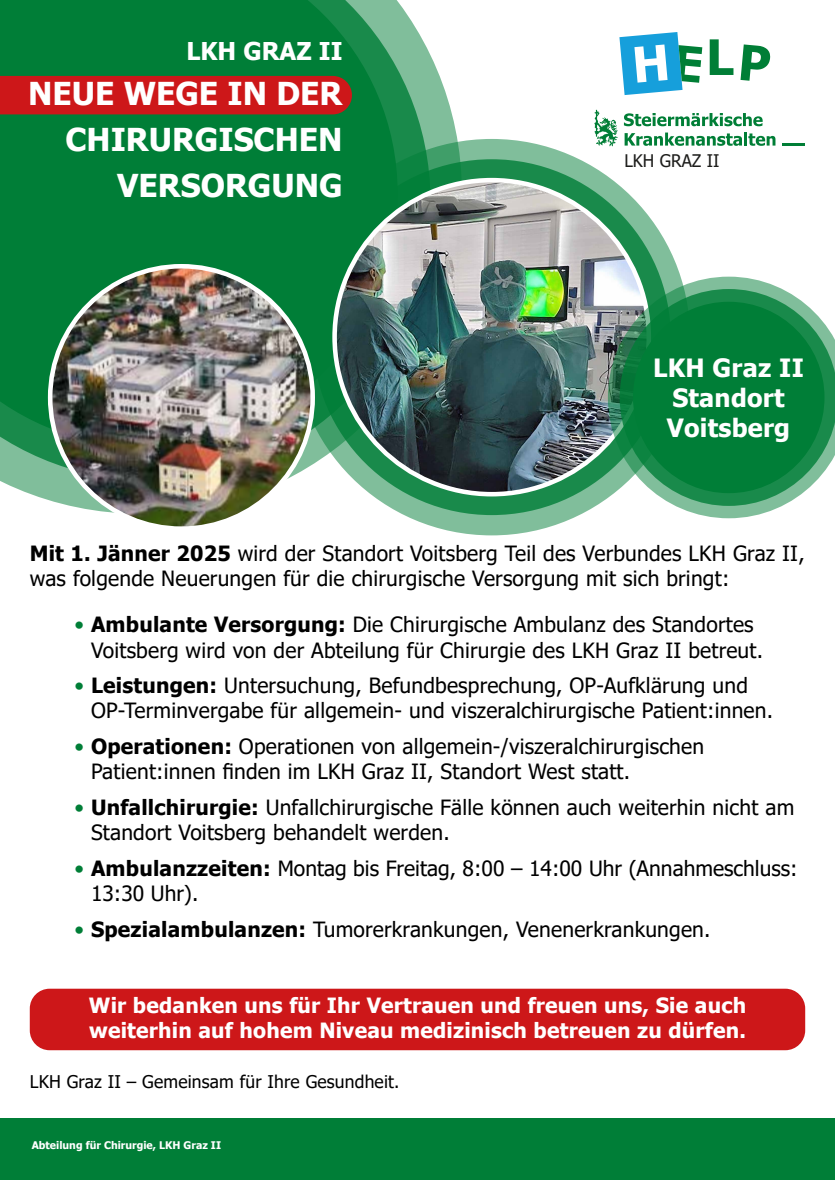
<style>
.page{position:relative;width:835px;height:1180px;background:#fff}
.page>*{position:absolute;margin:0;border:0;box-sizing:border-box;transform-origin:0 0}
.t1{font:700 31.5px/45.8px "Tahoma";color:#fff;text-align:right}
.t2{font:700 25.16px/30.2px "Tahoma";letter-spacing:.01em;color:#fff;text-align:center}
.t3{font:700 24.5px "Tahoma";color:#fff}
.t4{font:21px/25.2px "Tahoma";letter-spacing:.01em;color:#000}
.t5{font:700 21px/25.2px "Tahoma";letter-spacing:.01em;color:#fff}
.t6{font:17.5px "Tahoma";letter-spacing:.01em;color:#000}
.t7{font:17.36px "Tahoma";color:#1d1d1b}
.t8{font:700 10.5px "Tahoma";color:#fff}
.s1{font-weight:700}
.s2{color:#007e37}
</style>
<div class="page">
<div style="left:30px;top:988px;width:775px;height:62px;background:#cd1719;border-radius:20px"></div>
<svg style="left:709px;top:39px;width:24px;height:36px"></svg>
<svg style="left:740px;top:44px;width:30px;height:37px"></svg>
<svg style="left:619px;top:32px;width:83px;height:63px"></svg>
<svg style="left:594px;top:110px;width:23px;height:36px"></svg>
<svg style="left:623px;top:113px;width:139px;height:13px"></svg>
<svg style="left:624px;top:133px;width:151px;height:13px"></svg>
<hr style="left:782px;top:143px;width:23px;height:3px;background:#007e36">
<svg style="left:0;top:54px;width:460px;height:460px"></svg>
<svg style="left:0;top:0;width:430px;height:480px;fill:#80be9b"></svg>
<svg style="left:0;top:0;width:397px;height:446px;background:#05803b"></svg>
<div style="left:0;top:76px;width:352px;height:38px;background:#cd1719"></div>
<div style="left:0;top:1118px;width:834px;height:62px;background:#007e37"></div>
<svg style="left:293px;top:139px;width:397px;height:396px;background:#439f6c"></svg>
<img style="left:334px;top:180px;width:314px;height:312px">
<svg style="left:607px;top:277px;width:227px;height:241px;background:#379761"></svg>
<img style="left:50px;top:266px;width:262px;height:263px;border-radius:131px">
<p class="t3" style="left:186px;top:33px;width:157px">LKH GRAZ II</p>
<h1 class="t1" style="left:28px;top:72px;width:316px">NEUE WEGE IN DER<br>CHIRURGISCHEN<br>VERSORGUNG</h1>
<p class="t7" style="left:624px;top:149px;width:96px">LKH GRAZ II</p>
<p class="t2" style="left:653px;top:354px;width:152px">LKH Graz II<br>Standort<br>Voitsberg</p>
<p class="t4" style="left:30px;top:542px;width:776px"><span class="s1">Mit 1. Jänner 2025</span> wird der Standort Voitsberg Teil des Verbundes LKH Graz II, was folgende Neuerungen für die chirurgische Versorgung mit sich bringt:</p>
<p class="t4" style="left:91px;top:613px;width:673px;text-indent:-17px"><span class="s2">•</span> <span class="s1">Ambulante Versorgung:</span> Die Chirurgische Ambulanz des Standortes<br>Voitsberg wird von der Abteilung für Chirurgie des LKH Graz II betreut.</p>
<p class="t4" style="left:91px;top:674px;width:683px;text-indent:-17px"><span class="s2">•</span> <span class="s1">Leistungen:</span> Untersuchung, Befundbesprechung, OP-Aufklärung und<br>OP-Terminvergabe für allgemein- und viszeralchirurgische Patient:innen.</p>
<p class="t4" style="left:91px;top:735px;width:614px;text-indent:-17px"><span class="s2">•</span> <span class="s1">Operationen:</span> Operationen von allgemein-/viszeralchirurgischen<br>Patient:innen finden im LKH Graz II, Standort West statt.</p>
<p class="t4" style="left:91px;top:796px;width:704px;text-indent:-17px"><span class="s2">•</span> <span class="s1">Unfallchirurgie:</span> Unfallchirurgische Fälle können auch weiterhin nicht am<br>Standort Voitsberg behandelt werden.</p>
<p class="t4" style="left:91px;top:857px;width:708px;text-indent:-17px"><span class="s2">•</span> <span class="s1">Ambulanzzeiten:</span> Montag bis Freitag, 8:00 – 14:00 Uhr (Annahmeschluss:<br>13:30 Uhr).</p>
<p class="t4" style="left:74px;top:918px;width:637px"><span class="s2">•</span> <span class="s1">Spezialambulanzen:</span> Tumorerkrankungen, Venenerkrankungen.</p>
<p class="t5" style="left:89px;top:993px;width:658px">Wir bedanken uns für Ihr Vertrauen und freuen uns, Sie auch weiterhin auf hohem Niveau medizinisch betreuen zu dürfen.</p>
<p class="t6" style="left:30px;top:1070px;width:371px">LKH Graz II – Gemeinsam für Ihre Gesundheit.</p>
<p class="t8" style="left:32px;top:1137px;width:191px">Abteilung für Chirurgie, LKH Graz II</p>
</div>
